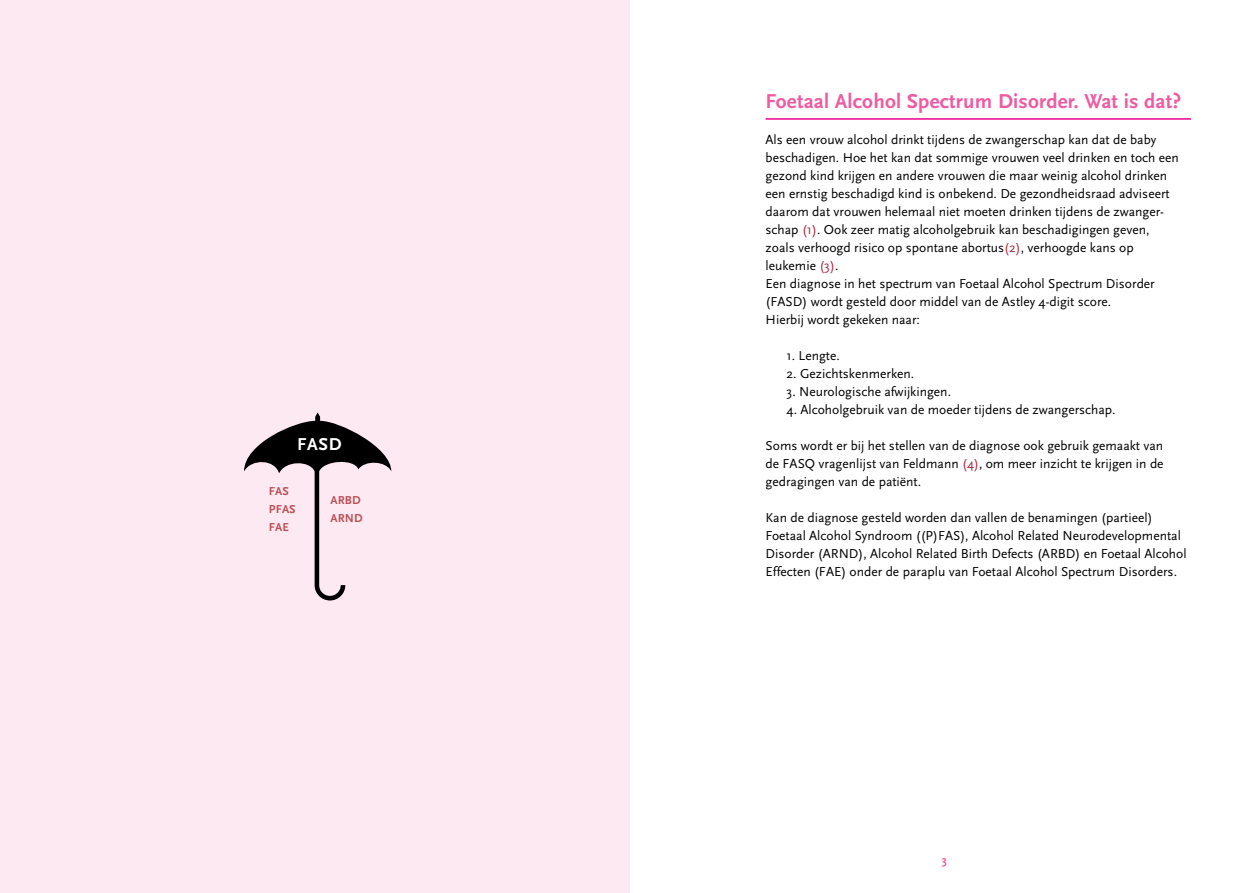
<style>
.page{position:relative;width:1259px;height:893px;background:#fff}
.page>*{position:absolute;margin:0;border:0;box-sizing:border-box;transform-origin:0 0}
.t1{font:700 21px "Scala Sans";letter-spacing:.01em;color:#ef5ba1}
.t2{font:700 18px "Scala Sans";color:#fff}
.t3{font:13.5px/18px "Scala Sans";color:#000}
.t4{font:700 12px "Scala Sans";color:#ba5157}
.t5{font:700 12px "Scala Sans";color:#ef5ba1}
.s1{color:#aa273d}
</style>
<div class="page">
<div style="left:0;top:0;width:629px;height:893px;background:#fde9f1"></div>
<svg style="left:244px;top:412px;width:147px;height:188px"></svg>
<hr style="left:765px;top:118px;width:426px;height:2px;background:#ec008c">
<h2 class="t2" style="left:297px;top:434px;width:46px">FASD</h2>
<p class="t4" style="left:230px;top:485px;width:16px">fas</p>
<p class="t4" style="left:230px;top:503px;width:12px">pfas</p>
<p class="t4" style="left:230px;top:521px;width:16px">fae</p>
<p class="t4" style="left:300px;top:494px;width:20px">a</p>
<p class="t4" style="left:338px;top:494px;width:16px">rbd</p>
<p class="t4" style="left:300px;top:512px;width:20px">a</p>
<p class="t4" style="left:338px;top:512px;width:24px">rnd</p>
<h1 class="t1" style="left:765px;top:90px;width:417px">Foetaal Alcohol Spectrum Disorder. Wat is dat?</h1>
<p class="t3" style="left:765px;top:131px;width:415px">Als een vrouw alcohol drinkt tijdens de zwangerschap kan dat de baby beschadigen. Hoe het kan dat sommige vrouwen veel drinken en toch een gezond kind krijgen en andere vrouwen die maar weinig alcohol drinken een ernstig beschadigd kind is onbekend. De gezondheidsraad adviseert daarom dat vrouwen helemaal niet moeten drinken tijdens de zwanger&shy;schap <span class="s1">(1)</span>. Ook zeer matig alcoholgebruik kan beschadigingen geven, zoals verhoogd risico op spontane abortus<span class="s1">(2)</span>, verhoogde kans op leukemie <span class="s1">(3)</span>.<br>Een diagnose in het spectrum van Foetaal Alcohol Spectrum Disorder (FASD) wordt gesteld door middel van de Astley 4-digit score.<br>Hierbij wordt gekeken naar:</p>
<p class="t3" style="left:786px;top:347px;width:55px">1. Lengte.</p>
<p class="t3" style="left:786px;top:365px;width:129px">2. Gezichtskenmerken.</p>
<p class="t3" style="left:786px;top:383px;width:166px">3. Neurologische afwijkingen.</p>
<p class="t3" style="left:786px;top:401px;width:330px">4. Alcoholgebruik van de moeder tijdens de zwangerschap.</p>
<p class="t3" style="left:765px;top:437px;width:399px;text-align:justify">Soms wordt er bij het stellen van de diagnose ook gebruik gemaakt van de FASQ vragenlijst van Feldmann <span class="s1">(4)</span>, om meer inzicht te krijgen in de gedragingen van de patiënt.</p>
<p class="t3" style="left:765px;top:509px;width:422px">Kan de diagnose gesteld worden dan vallen de benamingen (partieel)<br>Foetaal Alcohol Syndroom ((P)FAS), Alcohol Related Neurodevelopmental Disorder (ARND), Alcohol Related Birth Defects (ARBD) en Foetaal Alcohol Effecten (FAE) onder de paraplu van Foetaal Alcohol Spectrum Disorders.</p>
<p class="t5" style="left:941px;top:854px;width:7px">3</p>
</div>
